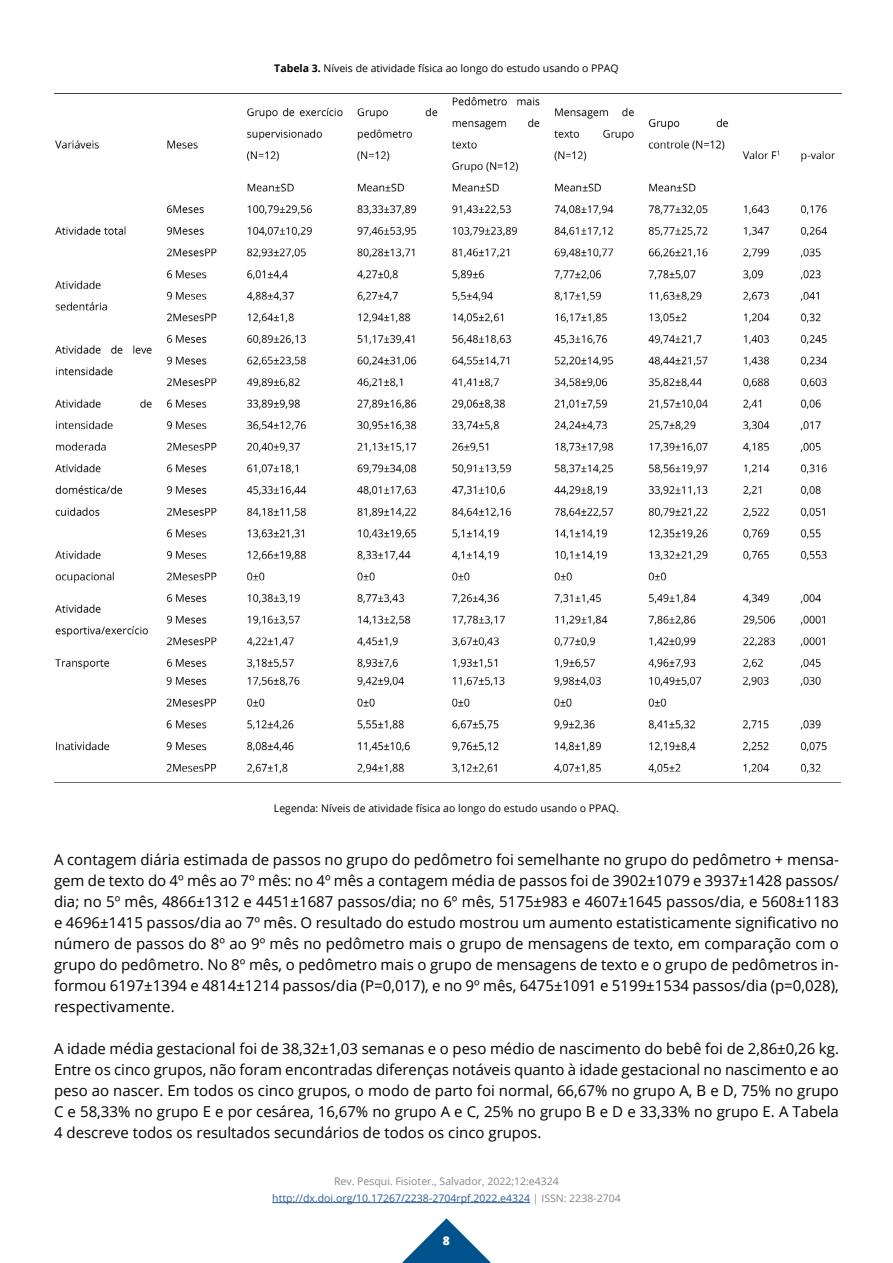
<style>
.page{position:relative;width:893px;height:1263px;background:#fff}
.page>*{position:absolute;margin:0;border:0;box-sizing:border-box;transform-origin:0 0}
.t1{font:15px/21px "Open Sans";color:#000;text-align:justify}
.t2{font:800 12px "Open Sans";color:#fff}
.t3{font:10.5px "Open Sans";color:#000}
.t4{font:10.5px/16.5px "Open Sans";color:#878787;text-align:center}
.s1{font-weight:700}
.s2{color:#275b9b}
</style>
<div class="page">
<svg style="left:402px;top:1218px;width:89px;height:45px"></svg>
<hr style="left:272px;top:1202px;width:258px;height:1px;background:#275b9b">
<img style="left:54px;top:97px;width:787px;height:686px">
<p class="t3" style="left:274px;top:61px;width:346px"><span class="s1">Tabela 3.</span> Níveis de atividade física ao longo do estudo usando o PPAQ</p>
<p class="t3" style="left:274px;top:801px;width:347px">Legenda: Níveis de atividade física ao longo do estudo usando o PPAQ.</p>
<p class="t1" style="left:54px;top:849px;width:786px">A contagem diária estimada de passos no grupo do pedômetro foi semelhante no grupo do pedômetro + mensa&shy;gem de texto do 4º mês ao 7º mês: no 4º mês a contagem média de passos foi de 3902±1079 e 3937±1428 passos/ dia; no 5º mês, 4866±1312 e 4451±1687 passos/dia; no 6º mês, 5175±983 e 4607±1645 passos/dia, e 5608±1183 e 4696±1415 passos/dia ao 7º mês. O resultado do estudo mostrou um aumento estatisticamente significativo no número de passos do 8º ao 9º mês no pedômetro mais o grupo de mensagens de texto, em comparação com o grupo do pedômetro. No 8º mês, o pedômetro mais o grupo de mensagens de texto e o grupo de pedômetros in&shy;formou 6197±1394 e 4814±1214 passos/dia (P=0,017), e no 9º mês, 6475±1091 e 5199±1534 passos/dia (p=0,028), respectivamente.</p>
<p class="t1" style="left:54px;top:1038px;width:786px">A idade média gestacional foi de 38,32±1,03 semanas e o peso médio de nascimento do bebê foi de 2,86±0,26 kg.<br>Entre os cinco grupos, não foram encontradas diferenças notáveis quanto à idade gestacional no nascimento e ao peso ao nascer. Em todos os cinco grupos, o modo de parto foi normal, 66,67% no grupo A, B e D, 75% no grupo C e 58,33% no grupo E e por cesárea, 16,67% no grupo A e C, 25% no grupo B e D e 33,33% no grupo E. A Tabela 4 descreve todos os resultados secundários de todos os cinco grupos.</p>
<p class="t4" style="left:272px;top:1173px;width:350px">Rev. Pesqui. Fisioter., Salvador, 2022;12:e4324 <span class="s2">http://dx.doi.org/10.17267/2238-2704rpf.2022.e4324</span> | ISSN: 2238-2704</p>
<p class="t2" style="left:443px;top:1232px;width:9px">8</p>
</div>
